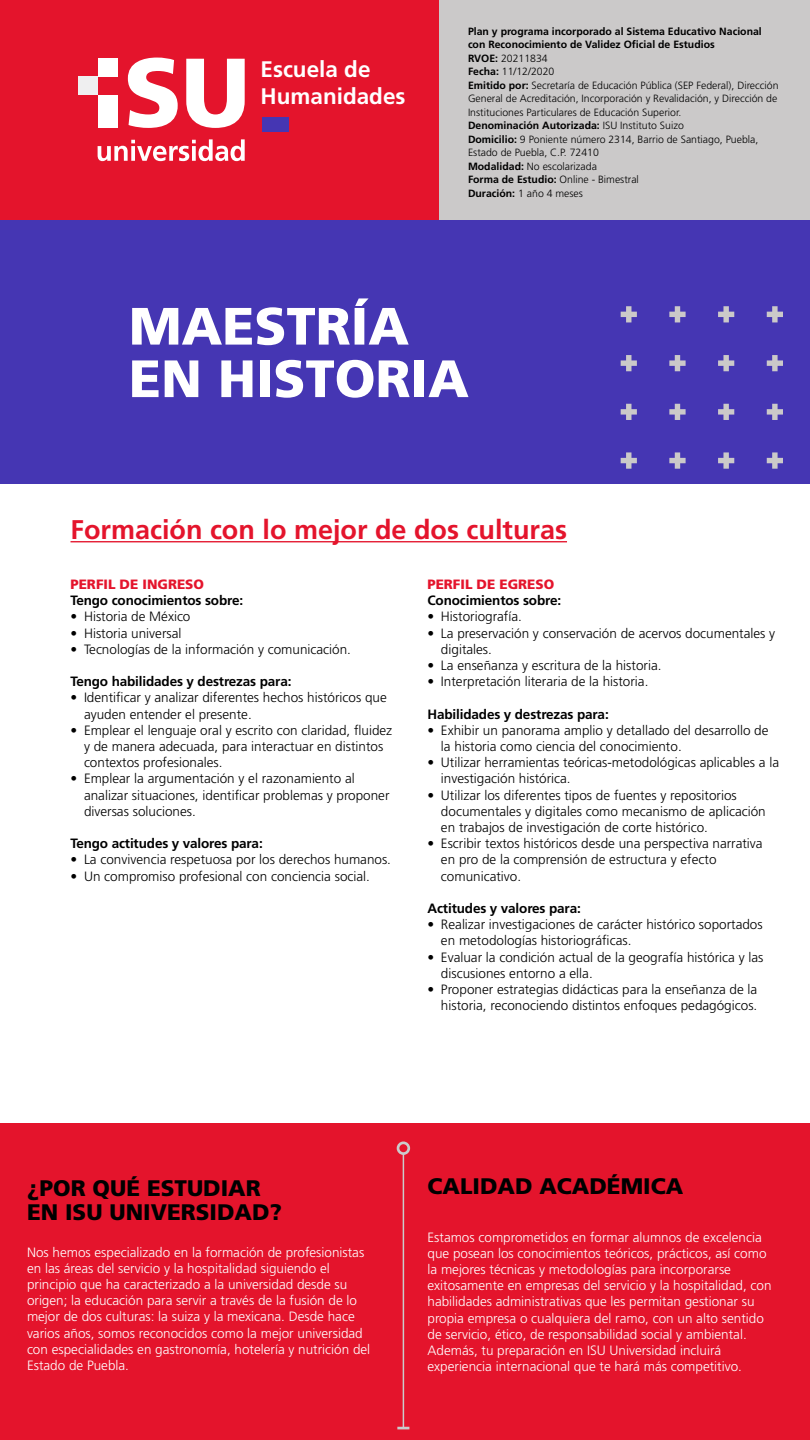
<style>
.page{position:relative;width:810px;height:1440px;background:#fff}
.page>*{position:absolute;margin:0;border:0;box-sizing:border-box;transform-origin:0 0}
.t1{font:900 52.5px/52.5px "Frutiger LT Std";color:#fff}
.t2{font:700 27px "Frutiger LT Std";color:#e4142c}
.t3{font:900 22.5px/24px "Frutiger LT Std";color:#000}
.t4{font:700 22.5px/27px "Frutiger LT Std";color:#fff}
.t5{font:300 13.5px/16.2px "Frutiger LT Std";color:#000}
.t6{font:300 13.5px/16.2px "Frutiger LT Std";color:#fff}
.t7{font:700 13.5px "Frutiger LT Std";letter-spacing:-.01em;color:#000}
.t8{font:900 13.5px "Frutiger LT Std";color:#e4142c}
.t9{font:300 10.5px/13.5px "Frutiger LT Std";color:#000}
.s1{font-weight:700}
</style>
<div class="page">
<div style="left:0;top:0;width:477px;height:229px;background:#e4142c"></div>
<hr style="left:809px;top:1003px;width:1px;height:105px;background:#cbc9c9">
<hr style="left:70px;top:541px;width:497px;height:1px;background:#e4142c">
<div style="left:0;top:1124px;width:810px;height:316px;background:#e4142c"></div>
<hr style="left:403px;top:1154px;width:1px;height:274px;background:#cbcbcc">
<div style="left:397px;top:1141px;width:13px;height:14px;border:3px solid #cbcbcc;border-radius:50%"></div>
<svg style="left:397px;top:1427px;width:12px;height:2px"></svg>
<svg style="left:128px;top:58px;width:50px;height:70px"></svg>
<svg style="left:186px;top:59px;width:59px;height:69px"></svg>
<div style="left:78px;top:77px;width:20px;height:18px;background:#efeff0"></div>
<div style="left:98px;top:59px;width:20px;height:18px;background:#fff"></div>
<div style="left:98px;top:95px;width:20px;height:33px;background:#fff"></div>
<svg style="left:98px;top:139px;width:147px;height:22px"></svg>
<div style="left:262px;top:117px;width:27px;height:15px;background:#4536b3"></div>
<div style="left:440px;top:0;width:370px;height:223px;background:#cbc9c9"></div>
<div style="left:0;top:220px;width:810px;height:264px;background:#4536b3"></div>
<svg style="left:621px;top:306px;width:16px;height:16px"></svg>
<svg style="left:669px;top:306px;width:17px;height:16px"></svg>
<svg style="left:718px;top:306px;width:16px;height:16px"></svg>
<svg style="left:767px;top:306px;width:16px;height:16px"></svg>
<svg style="left:621px;top:452px;width:16px;height:17px"></svg>
<svg style="left:621px;top:404px;width:16px;height:16px"></svg>
<svg style="left:621px;top:355px;width:16px;height:16px"></svg>
<svg style="left:669px;top:452px;width:17px;height:17px"></svg>
<svg style="left:669px;top:404px;width:17px;height:16px"></svg>
<svg style="left:669px;top:355px;width:17px;height:16px"></svg>
<svg style="left:718px;top:452px;width:16px;height:17px"></svg>
<svg style="left:718px;top:404px;width:16px;height:16px"></svg>
<svg style="left:718px;top:355px;width:16px;height:16px"></svg>
<svg style="left:767px;top:452px;width:16px;height:17px"></svg>
<svg style="left:767px;top:404px;width:16px;height:16px"></svg>
<svg style="left:767px;top:355px;width:16px;height:16px"></svg>
<h3 class="t4" style="left:261px;top:55px;width:147px">Escuela de<br>Humanidades</h3>
<p class="t9" style="left:468px;top:25px;width:312px"><span class="s1">Plan y programa incorporado al Sistema Educativo Nacional con Reconocimiento de Validez Oficial de Estudios<br>RVOE:</span> 20211834<br><span class="s1">Fecha:</span> 11/12/2020<br><span class="s1">Emitido por:</span> Secretaría de Educación Pública (SEP Federal), Dirección General de Acreditación, Incorporación y Revalidación, y Dirección de Instituciones Particulares de Educación Superior.<br><span class="s1">Denominación Autorizada:</span> ISU Instituto Suizo<br><span class="s1">Domicilio:</span> 9 Poniente número 2314, Barrio de Santiago, Puebla, Estado de Puebla, C.P. 72410<br><span class="s1">Modalidad:</span> No escolarizada<br><span class="s1">Forma de Estudio:</span> Online - Bimestral<br><span class="s1">Duración:</span> 1 año 4 meses</p>
<h1 class="t1" style="left:129px;top:300px;width:341px">MAESTRÍA<br>EN HISTORIA</h1>
<h2 class="t2" style="left:70px;top:514px;width:498px">Formación con lo mejor de dos culturas</h2>
<p class="t8" style="left:70px;top:576px;width:135px">PERFIL DE INGRESO</p>
<p class="t7" style="left:70px;top:593px;width:174px">Tengo conocimientos sobre:</p>
<p class="t5" style="left:70px;top:609px;width:122px">• Historia de México</p>
<p class="t5" style="left:70px;top:625px;width:112px">• Historia universal</p>
<p class="t5" style="left:70px;top:641px;width:282px">• Tecnologías de la información y comunicación.</p>
<p class="t7" style="left:70px;top:674px;width:222px">Tengo habilidades y destrezas para:</p>
<p class="t5" style="left:84px;top:690px;width:304px;text-indent:-14px">• Identificar y analizar diferentes hechos históricos que ayuden entender el presente.</p>
<p class="t5" style="left:84px;top:722px;width:310px;text-indent:-14px">• Emplear el lenguaje oral y escrito con claridad, fluidez y de manera adecuada, para interactuar en distintos contextos profesionales.</p>
<p class="t5" style="left:84px;top:771px;width:307px;text-indent:-14px">• Emplear la argumentación y el razonamiento al analizar situaciones, identificar problemas y proponer diversas soluciones.</p>
<p class="t7" style="left:70px;top:836px;width:194px">Tengo actitudes y valores para:</p>
<p class="t5" style="left:70px;top:852px;width:322px">• La convivencia respetuosa por los derechos humanos.</p>
<p class="t5" style="left:70px;top:868px;width:301px">• Un compromiso profesional con conciencia social.</p>
<p class="t8" style="left:427px;top:576px;width:128px">PERFIL DE EGRESO</p>
<p class="t7" style="left:427px;top:593px;width:135px">Conocimientos sobre:</p>
<p class="t5" style="left:427px;top:609px;width:96px">• Historiografía.</p>
<p class="t5" style="left:441px;top:625px;width:336px;text-indent:-14px">• La preservación y conservación de acervos documentales y digitales.</p>
<p class="t5" style="left:427px;top:657px;width:236px">• La enseñanza y escritura de la historia.</p>
<p class="t5" style="left:427px;top:674px;width:222px">• Interpretación literaria de la historia.</p>
<p class="t7" style="left:427px;top:706px;width:183px">Habilidades y destrezas para:</p>
<p class="t5" style="left:441px;top:722px;width:329px;text-indent:-14px">• Exhibir un panorama amplio y detallado del desarrollo de la historia como ciencia del conocimiento.</p>
<p class="t5" style="left:441px;top:755px;width:340px;text-indent:-14px">• Utilizar herramientas teóricas-metodológicas aplicables a la investigación histórica.</p>
<p class="t5" style="left:441px;top:787px;width:326px;text-indent:-14px">• Utilizar los diferentes tipos de fuentes y repositorios documentales y digitales como mecanismo de aplicación en trabajos de investigación de corte histórico.</p>
<p class="t5" style="left:441px;top:836px;width:323px;text-indent:-14px">• Escribir textos históricos desde una perspectiva narrativa en pro de la comprensión de estructura y efecto comunicativo.</p>
<p class="t7" style="left:427px;top:900px;width:155px">Actitudes y valores para:</p>
<p class="t5" style="left:441px;top:917px;width:323px;text-indent:-14px">• Realizar investigaciones de carácter histórico soportados en metodologías historiográficas.</p>
<p class="t5" style="left:441px;top:949px;width:324px;text-indent:-14px">• Evaluar la condición actual de la geografía histórica y las discusiones entorno a ella.</p>
<p class="t5" style="left:427px;top:981px;width:331px;text-align:right">• Proponer estrategias didácticas para la enseñanza de la historia, reconociendo distintos enfoques pedagógicos.</p>
<h3 class="t3" style="left:27px;top:1176px;width:257px">¿POR QUÉ ESTUDIAR<br>EN ISU UNIVERSIDAD?</h3>
<h3 class="t3" style="left:428px;top:1174px;width:257px">CALIDAD ACADÉMICA</h3>
<p class="t6" style="left:27px;top:1244px;width:345px">Nos hemos especializado en la formación de profesionistas en las áreas del servicio y la hospitalidad siguiendo el principio que ha caracterizado a la universidad desde su origen; la educación para servir a través de la fusión de lo mejor de dos culturas: la suiza y la mexicana. Desde hace varios años, somos reconocidos como la mejor universidad con especialidades en gastronomía, hotelería y nutrición del Estado de Puebla.</p>
<p class="t6" style="left:428px;top:1229px;width:346px">Estamos comprometidos en formar alumnos de excelencia que posean los conocimientos teóricos, prácticos, así como la mejores técnicas y metodologías para incorporarse exitosamente en empresas del servicio y la hospitalidad, con habilidades administrativas que les permitan gestionar su propia empresa o cualquiera del ramo, con un alto sentido de servicio, ético, de responsabilidad social y ambiental.<br>Además, tu preparación en ISU Universidad incluirá experiencia internacional que te hará más competitivo.</p>
</div>
